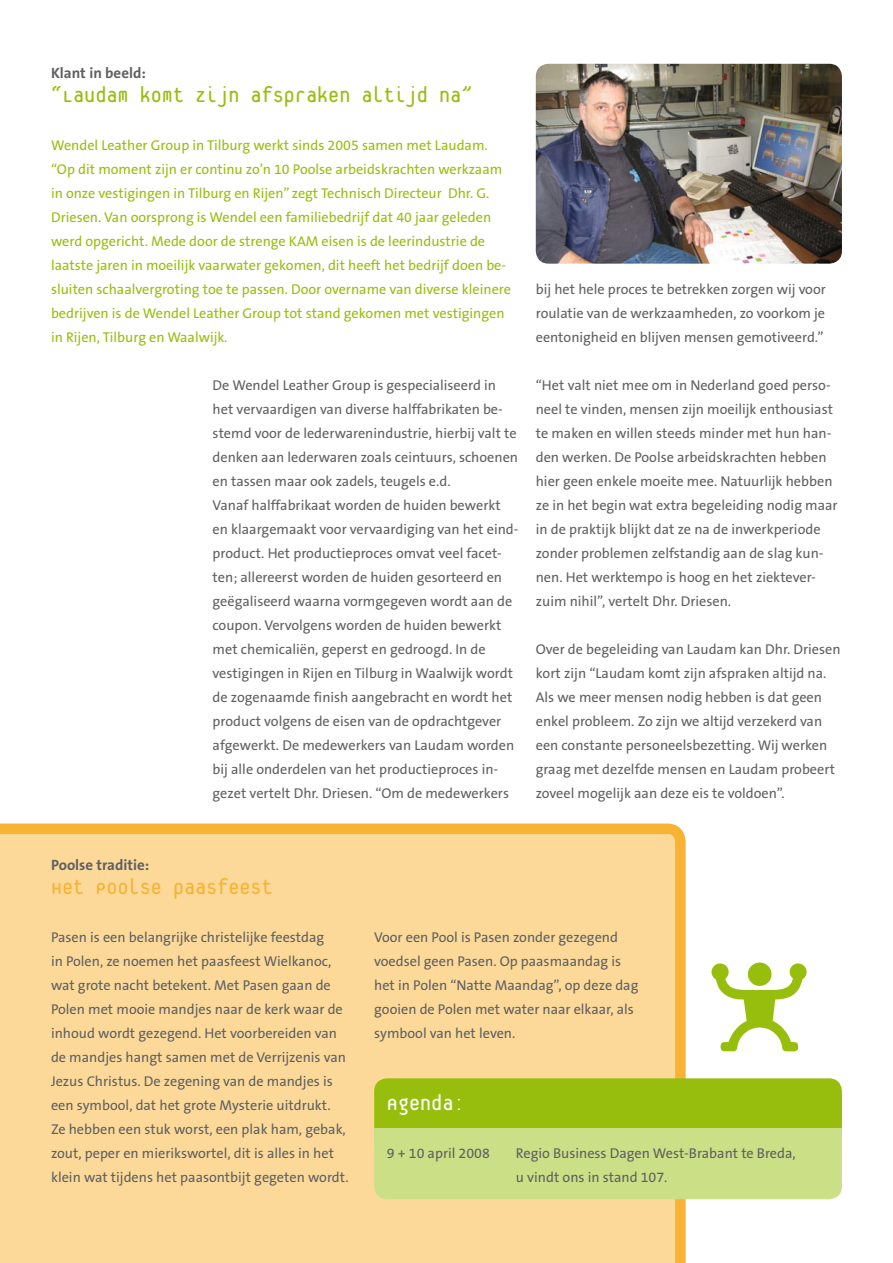
<style>
.page{position:relative;width:893px;height:1263px;background:#fff}
.page>*{position:absolute;margin:0;border:0;box-sizing:border-box;transform-origin:0 0}
.t1{font:24px "Platelet";color:#97be0d}
.t2{font:24px "Platelet";color:#f8b334}
.t3{font:24px "Platelet";color:#fff}
.t4{font:700 15px "The Sans CE B7";color:#5f6062}
.t5{font:14.25px/24px "The Sans CE B5 Plain";color:#5f6062}
.t6{font:14.25px/24px "The Sans CE B5 Plain";color:#97be0d}
</style>
<div class="page">
<div style="left:0;top:823px;width:686px;height:440px;background:#fcd999"></div>
<div style="left:374px;top:1122px;width:468px;height:77px;background:#cbdf86;border-radius:13px"></div>
<div style="left:374px;top:1078px;width:468px;height:61px;background:#97be0d;border-radius:13px"></div>
<div style="left:374px;top:1128px;width:468px;height:20px;background:#cbdf86"></div>
<svg style="left:711px;top:962px;width:96px;height:89px"></svg>
<img style="left:536px;top:64px;width:306px;height:200px;border-radius:13px">
<p class="t4" style="left:51px;top:64px;width:96px">Klant in beeld:</p>
<h1 class="t1" style="left:51px;top:85px;width:423px">“Laudam komt zijn afspraken altijd na”</h1>
<p class="t6" style="left:51px;top:134px;width:462px">Wendel Leather Group in Tilburg werkt sinds 2005 samen met Laudam. “Op dit moment zijn er continu zo’n 10 Poolse arbeidskrachten werkzaam in onze vestigingen in Tilburg en Rijen” zegt Technisch Directeur Dhr. G.<br>Driesen. Van oorsprong is Wendel een familiebedrijf dat 40 jaar geleden werd opgericht. Mede door de strenge KAM eisen is de leerindustrie de laatste jaren in moeilijk vaarwater gekomen, dit heeft het bedrijf doen be&shy;sluiten schaalvergroting toe te passen. Door overname van diverse kleinere bedrijven is de Wendel Leather Group tot stand gekomen met vestigingen in Rijen, Tilburg en Waalwijk.</p>
<p class="t5" style="left:213px;top:374px;width:307px">De Wendel Leather Group is gespecialiseerd in het vervaardigen van diverse halffabrikaten be&shy;stemd voor de lederwarenindustrie, hierbij valt te denken aan lederwaren zoals ceintuurs, schoenen en tassen maar ook zadels, teugels e.d.<br>Vanaf halffabrikaat worden de huiden bewerkt en klaargemaakt voor vervaardiging van het eind&shy;product. Het productieproces omvat veel facet&shy;ten; allereerst worden de huiden gesorteerd en geëgaliseerd waarna vormgegeven wordt aan de coupon. Vervolgens worden de huiden bewerkt met chemicaliën, geperst en gedroogd. In de vestigingen in Rijen en Tilburg in Waalwijk wordt de zogenaamde finish aangebracht en wordt het product volgens de eisen van de opdrachtgever afgewerkt. De medewerkers van Laudam worden bij alle onderdelen van het productieproces in&shy;gezet vertelt Dhr. Driesen. “Om de medewerkers</p>
<p class="t5" style="left:536px;top:278px;width:292px;text-align:justify">bij het hele proces te betrekken zorgen wij voor roulatie van de werkzaamheden, zo voorkom je eentonigheid en blijven mensen gemotiveerd.”</p>
<p class="t5" style="left:536px;top:374px;width:303px">“Het valt niet mee om in Nederland goed perso&shy;neel te vinden, mensen zijn moeilijk enthousiast te maken en willen steeds minder met hun han&shy;den werken. De Poolse arbeidskrachten hebben hier geen enkele moeite mee. Natuurlijk hebben ze in het begin wat extra begeleiding nodig maar in de praktijk blijkt dat ze na de inwerkperiode zonder problemen zelfstandig aan de slag kun&shy;nen. Het werktempo is hoog en het ziektever&shy;zuim nihil”, vertelt Dhr. Driesen.</p>
<p class="t5" style="left:536px;top:638px;width:306px">Over de begeleiding van Laudam kan Dhr. Driesen kort zijn “Laudam komt zijn afspraken altijd na.<br>Als we meer mensen nodig hebben is dat geen enkel probleem. Zo zijn we altijd verzekerd van een constante personeelsbezetting. Wij werken graag met dezelfde mensen en Laudam probeert zoveel mogelijk aan deze eis te voldoen”.</p>
<p class="t4" style="left:51px;top:856px;width:100px">Poolse traditie:</p>
<h1 class="t2" style="left:51px;top:877px;width:223px">Het Poolse paasfeest</h1>
<p class="t5" style="left:51px;top:926px;width:299px">Pasen is een belangrijke christelijke feestdag<br>in Polen, ze noemen het paasfeest Wielkanoc, wat grote nacht betekent. Met Pasen gaan de Polen met mooie mandjes naar de kerk waar de inhoud wordt gezegend. Het voorbereiden van de mandjes hangt samen met de Verrijzenis van Jezus Christus. De zegening van de mandjes is een symbool, dat het grote Mysterie uitdrukt.<br>Ze hebben een stuk worst, een plak ham, gebak, zout, peper en mierikswortel, dit is alles in het klein wat tijdens het paasontbijt gegeten wordt.</p>
<p class="t5" style="left:374px;top:926px;width:266px">Voor een Pool is Pasen zonder gezegend voedsel geen Pasen. Op paasmaandag is het in Polen “Natte Maandag”, op deze dag gooien de Polen met water naar elkaar, als symbool van het leven.</p>
<h1 class="t3" style="left:387px;top:1093px;width:79px">Agenda:</h1>
<p class="t5" style="left:387px;top:1142px;width:104px">9 + 10 april 2008</p>
<p class="t5" style="left:516px;top:1142px;width:281px">Regio Business Dagen West-Brabant te Breda, u vindt ons in stand 107.</p>
</div>
